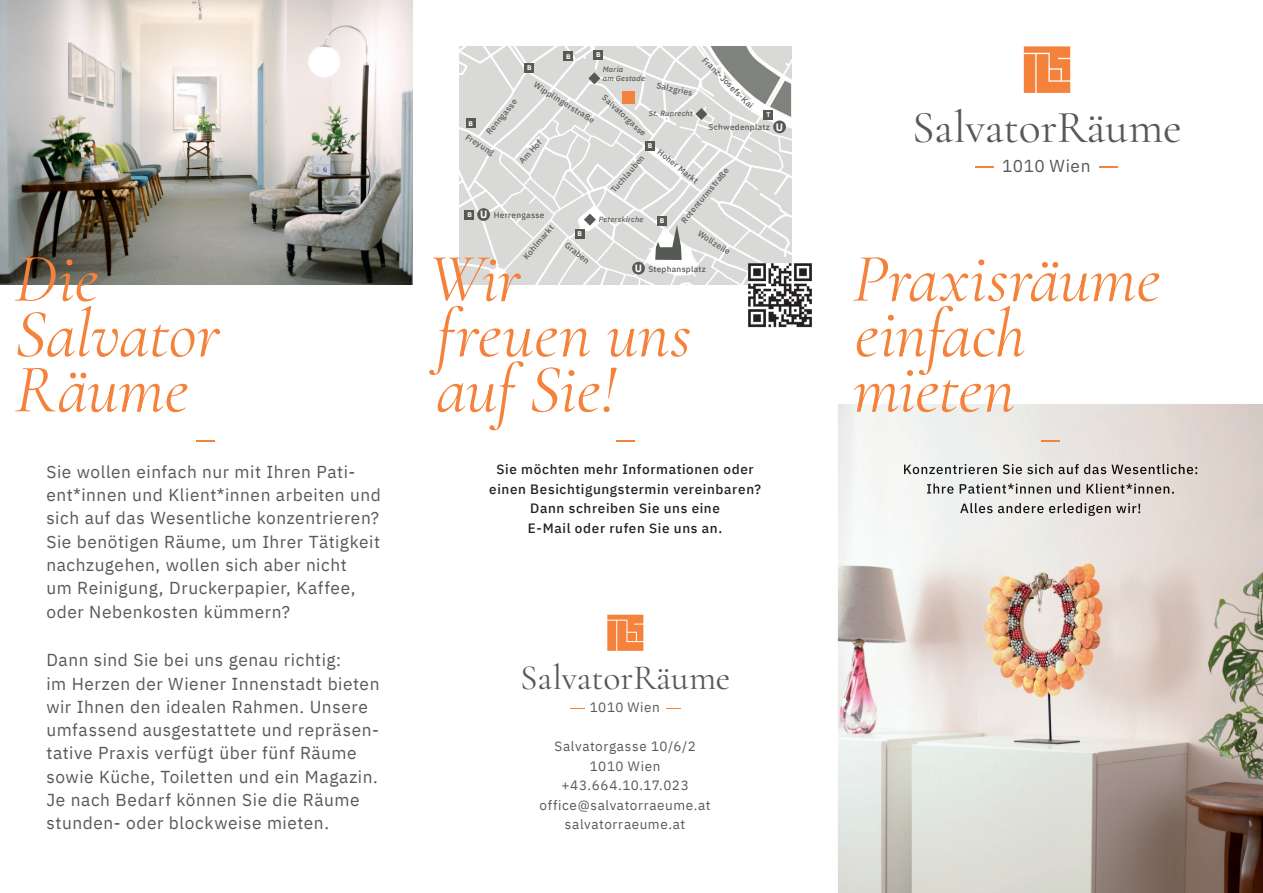
<style>
.page{position:relative;width:1263px;height:893px;background:#fff}
.page>*{position:absolute;margin:0;border:0;box-sizing:border-box;transform-origin:0 0}
.t1{font:italic 69px/55.2px "Cormorant Garamond";letter-spacing:-.005em;color:#f4823b}
.t2{font:45.75px "Cormorant Garamond";letter-spacing:-.005em;color:#565a55}
.t3{font:35.55px "Cormorant Garamond";letter-spacing:-.005em;color:#565a55}
.t4{font:17.25px/23.2px "IBM Plex Sans";letter-spacing:.035em;color:#565a55}
.t5{font:500 13.5px/19.5px "IBM Plex Sans";letter-spacing:.045em;color:#231f20;text-align:center}
.t6{font:13.5px/19.5px "IBM Plex Sans";letter-spacing:.045em;color:#565a55;text-align:center}
.t7{font:500 8.25px "IBM Plex Sans";letter-spacing:.03em;color:#565a55}
.t8{font:italic 500 7.5px/8.2px "IBM Plex Sans";letter-spacing:.035em;color:#565a55}
.t9{font:700 6.75px "IBM Plex Sans";color:#fff}
.s1{font-weight:700;font-size:10.5px;color:#fff}
</style>
<div class="page">
<img style="left:837px;top:404px;width:425px;height:488px">
<img style="left:903px;top:464px;width:295px;height:10px">
<img style="left:926px;top:483px;width:248px;height:10px">
<img style="left:959px;top:503px;width:180px;height:12px">
<img style="left:0;top:0;width:412px;height:284px">
<svg style="left:1023px;top:46px;width:46px;height:47px"></svg>
<svg style="left:975px;top:166px;width:18px;height:1px"></svg>
<svg style="left:1099px;top:166px;width:18px;height:1px"></svg>
<svg style="left:1040px;top:440px;width:19px;height:1px"></svg>
<svg style="left:616px;top:440px;width:18px;height:1px"></svg>
<svg style="left:196px;top:440px;width:19px;height:1px"></svg>
<img style="left:459px;top:46px;width:331px;height:238px">
<div style="left:622px;top:91px;width:13px;height:13px;background:#f4823b"></div>
<svg style="left:655px;top:224px;width:26px;height:36px"></svg>
<div style="left:477px;top:208px;width:13px;height:13px;background:#565a55;border-radius:50%"></div>
<div style="left:773px;top:120px;width:12px;height:13px;background:#565a55;border-radius:50%"></div>
<div style="left:632px;top:262px;width:12px;height:12px;background:#565a55;border-radius:50%"></div>
<svg style="left:588px;top:72px;width:12px;height:12px"></svg>
<svg style="left:583px;top:213px;width:12px;height:12px"></svg>
<svg style="left:695px;top:46px;width:95px;height:74px"></svg>
<div style="left:645px;top:141px;width:9px;height:9px;background:#565a55"></div>
<div style="left:524px;top:63px;width:9px;height:10px;background:#565a55"></div>
<div style="left:657px;top:216px;width:9px;height:10px;background:#565a55"></div>
<div style="left:575px;top:229px;width:9px;height:9px;background:#565a55"></div>
<div style="left:593px;top:51px;width:9px;height:9px;background:#565a55"></div>
<div style="left:563px;top:52px;width:10px;height:9px;background:#565a55"></div>
<div style="left:763px;top:110px;width:9px;height:9px;background:#565a55"></div>
<div style="left:466px;top:119px;width:9px;height:9px;background:#565a55"></div>
<div style="left:465px;top:210px;width:9px;height:9px;background:#565a55"></div>
<img style="left:748px;top:263px;width:64px;height:65px">
<svg style="left:607px;top:614px;width:36px;height:36px"></svg>
<h1 class="t1" style="left:14px;top:245px;width:207px">Die<br>Salvator<br>Räume</h1>
<p class="t4" style="left:46px;top:458px;width:336px">Sie wollen einfach nur mit Ihren Pati&shy;ent*innen und Klient*innen arbeiten und sich auf das Wesentliche konzentrieren?<br>Sie benötigen Räume, um Ihrer Tätigkeit nachzugehen, wollen sich aber nicht<br>um Reinigung, Druckerpapier, Kaffee, oder Nebenkosten kümmern?</p>
<p class="t4" style="left:46px;top:647px;width:334px">Dann sind Sie bei uns genau richtig:<br>im Herzen der Wiener Innenstadt bieten wir Ihnen den idealen Rahmen. Unsere umfassend ausgestattete und repräsen&shy;tative Praxis verfügt über fünf Räume sowie Küche, Toiletten und ein Magazin.<br>Je nach Bedarf können Sie die Räume stunden- oder blockweise mieten.</p>
<p class="t9" style="left:566px;top:51px;width:6px">B</p>
<p class="t9" style="left:596px;top:50px;width:6px">B</p>
<p class="t7" style="left:708px;top:54px;width:70px;rotate:45deg">Franz-Josefs-Kai</p>
<p class="t9" style="left:527px;top:62px;width:6px">B</p>
<p class="t8" style="left:602px;top:65px;width:44px">Maria<br>am Gestade</p>
<p class="t7" style="left:538px;top:78px;width:71px;rotate:32deg">Wipplingerstraße</p>
<p class="t7" style="left:658px;top:79px;width:38px;rotate:13deg">Salzgries</p>
<p class="t7" style="left:607px;top:91px;width:58px;rotate:43deg">Salvatorgasse</p>
<p class="t7" style="left:483px;top:129px;width:45px;rotate:-51deg">Renngasse</p>
<p class="t8" style="left:648px;top:109px;width:45px">St. Ruprecht</p>
<p class="t9" style="left:647px;top:140px;width:6px">B</p>
<p class="t9" style="left:766px;top:109px;width:5px">T</p>
<p class="t9" style="left:468px;top:118px;width:6px">B</p>
<p class="t7" style="left:708px;top:120px;width:76px">Schwedenplatz <span class="s1">U</span></p>
<p class="t7" style="left:469px;top:131px;width:34px;rotate:32deg">Freyung</p>
<p class="t7" style="left:516px;top:158px;width:31px;rotate:-48deg">Am Hof</p>
<p class="t7" style="left:662px;top:146px;width:51px;rotate:39deg">Hoher Markt</p>
<p class="t7" style="left:607px;top:187px;width:48px;rotate:-49deg">Tuchlauben</p>
<p class="t7" style="left:677px;top:217px;width:70px;rotate:-50deg">Rotenturmstraße</p>
<p class="t7" style="left:480px;top:208px;width:66px"><span class="s1">U</span> Herrengasse</p>
<p class="t9" style="left:467px;top:209px;width:6px">B</p>
<p class="t8" style="left:598px;top:214px;width:46px">Peterskirche</p>
<p class="t9" style="left:659px;top:215px;width:6px">B</p>
<p class="t7" style="left:520px;top:253px;width:43px;rotate:-49deg">Kohlmarkt</p>
<p class="t7" style="left:702px;top:227px;width:38px;rotate:33deg">Wollzeile</p>
<p class="t9" style="left:577px;top:228px;width:6px">B</p>
<p class="t7" style="left:570px;top:238px;width:31px;rotate:40deg">Graben</p>
<h1 class="t1" style="left:428px;top:245px;width:265px">Wir freuen uns auf Sie!</h1>
<p class="t7" style="left:634px;top:262px;width:72px"><span class="s1">U</span> Stephansplatz</p>
<p class="t5" style="left:489px;top:458px;width:273px">Sie möchten mehr Informationen oder einen Besichtigungstermin vereinbaren?<br>Dann schreiben Sie uns eine<br>E-Mail oder rufen Sie uns an.</p>
<h3 class="t3" style="left:520px;top:655px;width:212px">SalvatorRäume</h3>
<p class="t6" style="left:589px;top:696px;width:72px">1010 Wien</p>
<p class="t6" style="left:539px;top:735px;width:172px">Salvatorgasse 10/6/2<br>1010 Wien +43.664.10.17.023 office@salvatorraeume.at salvatorraeume.at</p>
<h2 class="t2" style="left:911px;top:100px;width:271px">SalvatorRäume</h2>
<p class="t4" style="left:1001px;top:153px;width:90px">1010 Wien</p>
<h1 class="t1" style="left:852px;top:245px;width:309px">Praxisräume einfach mieten</h1>
</div>
